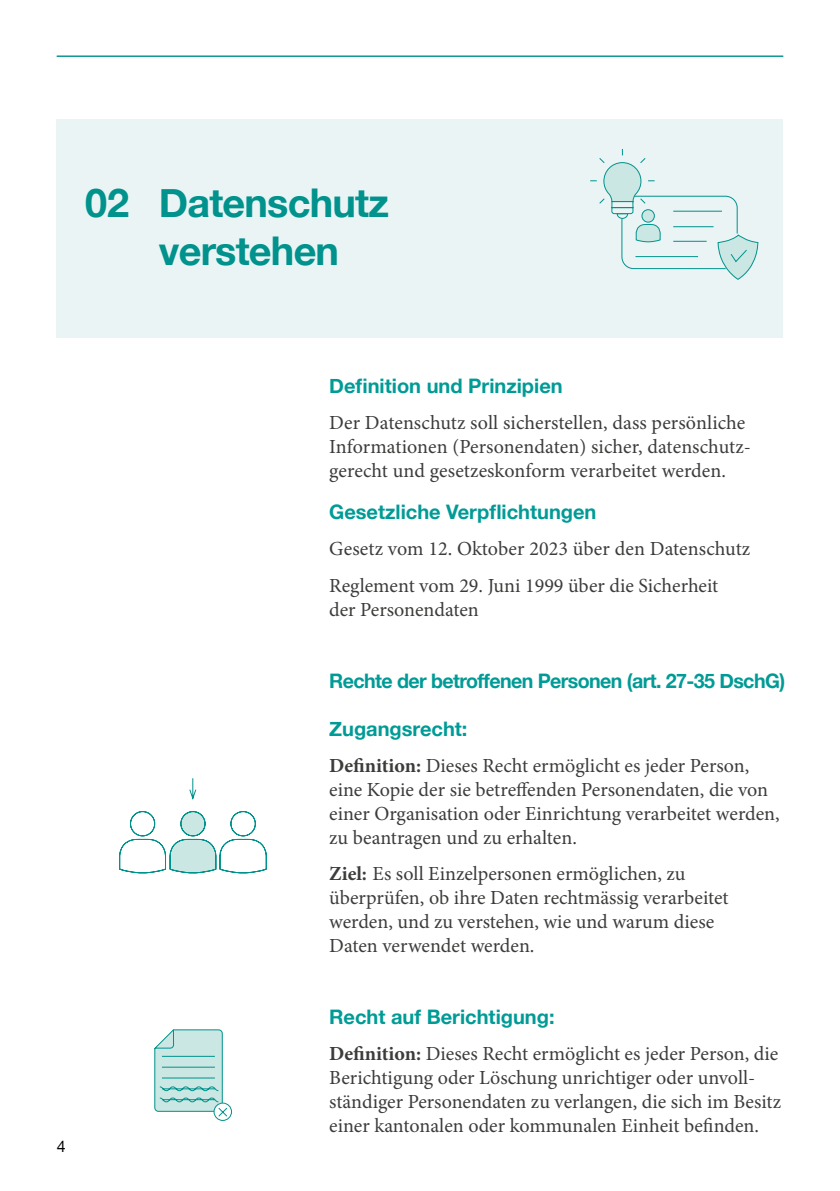
<style>
.page{position:relative;width:840px;height:1191px;background:#fff}
.page>*{position:absolute;margin:0;border:0;box-sizing:border-box;transform-origin:0 0}
.t1{font:700 39.6px/48.6px "Helvetica Neue";letter-spacing:-.02em;color:#00928c}
.t2{font:20px/24px "Minion Pro";color:#3c3c3b}
.t3{font:700 20px "Helvetica Neue";color:#009b96}
.t4{font:700 20px "Helvetica Neue";letter-spacing:-.03em;color:#009b96}
.t5{font:16px "Helvetica Neue";color:#000}
.s1{font-weight:700}
</style>
<div class="page">
<div style="left:57px;top:119px;width:725px;height:218px;background:#eaf4f4"></div>
<hr style="left:57px;top:56px;width:725px;height:1px;background:#00928c">
<svg style="left:590px;top:149px;width:168px;height:131px"></svg>
<svg style="left:189px;top:778px;width:8px;height:22px"></svg>
<svg style="left:213px;top:1102px;width:19px;height:19px"></svg>
<svg style="left:154px;top:1029px;width:74px;height:88px;background:#bce1dd"></svg>
<svg style="left:119px;top:811px;width:148px;height:63px"></svg>
<h1 class="t1" style="left:85px;top:179px;width:46px">02</h1>
<h1 class="t1" style="left:159px;top:179px;width:231px">Datenschutz verstehen</h1>
<p class="t5" style="left:57px;top:1134px;width:10px">4</p>
<p class="t3" style="left:329px;top:370px;width:235px">Definition und Prinzipien</p>
<p class="t2" style="left:329px;top:411px;width:423px">Der Datenschutz soll sicherstellen, dass persönliche<br>Informationen (Personendaten) sicher, datenschutz&shy;gerecht und gesetzeskonform verarbeitet werden.</p>
<p class="t3" style="left:329px;top:496px;width:269px">Gesetzliche Verpflichtungen</p>
<p class="t2" style="left:329px;top:531px;width:422px;line-height:36px">Gesetz vom 12. Oktober 2023 über den Datenschutz<br>Reglement vom 29. Juni 1999 über die Sicherheit</p>
<p class="t2" style="left:329px;top:597px;width:151px">der Personendaten</p>
<p class="t4" style="left:329px;top:664px;width:457px">Rechte der betroffenen Personen (art. 27-35 DschG)</p>
<p class="t3" style="left:329px;top:712px;width:140px">Zugangsrecht:</p>
<p class="t2" style="left:329px;top:753px;width:452px"><span class="s1">Definition:</span> Dieses Recht ermöglicht es jeder Person, eine Kopie der sie betreffenden Personendaten, die von einer Organisation oder Einrichtung verarbeitet werden, zu beantragen und zu erhalten.</p>
<p class="t2" style="left:329px;top:861px;width:401px"><span class="s1">Ziel:</span> Es soll Einzelpersonen ermöglichen, zu überprüfen, ob ihre Daten rechtmässig verarbeitet werden, und zu verstehen, wie und warum diese Daten verwendet werden.</p>
<p class="t3" style="left:329px;top:1000px;width:227px">Recht auf Berichtigung:</p>
<p class="t2" style="left:329px;top:1041px;width:453px"><span class="s1">Definition:</span> Dieses Recht ermöglicht es jeder Person, die Berichtigung oder Löschung unrichtiger oder unvoll&shy;ständiger Personendaten zu verlangen, die sich im Besitz einer kantonalen oder kommunalen Einheit befinden.</p>
</div>
